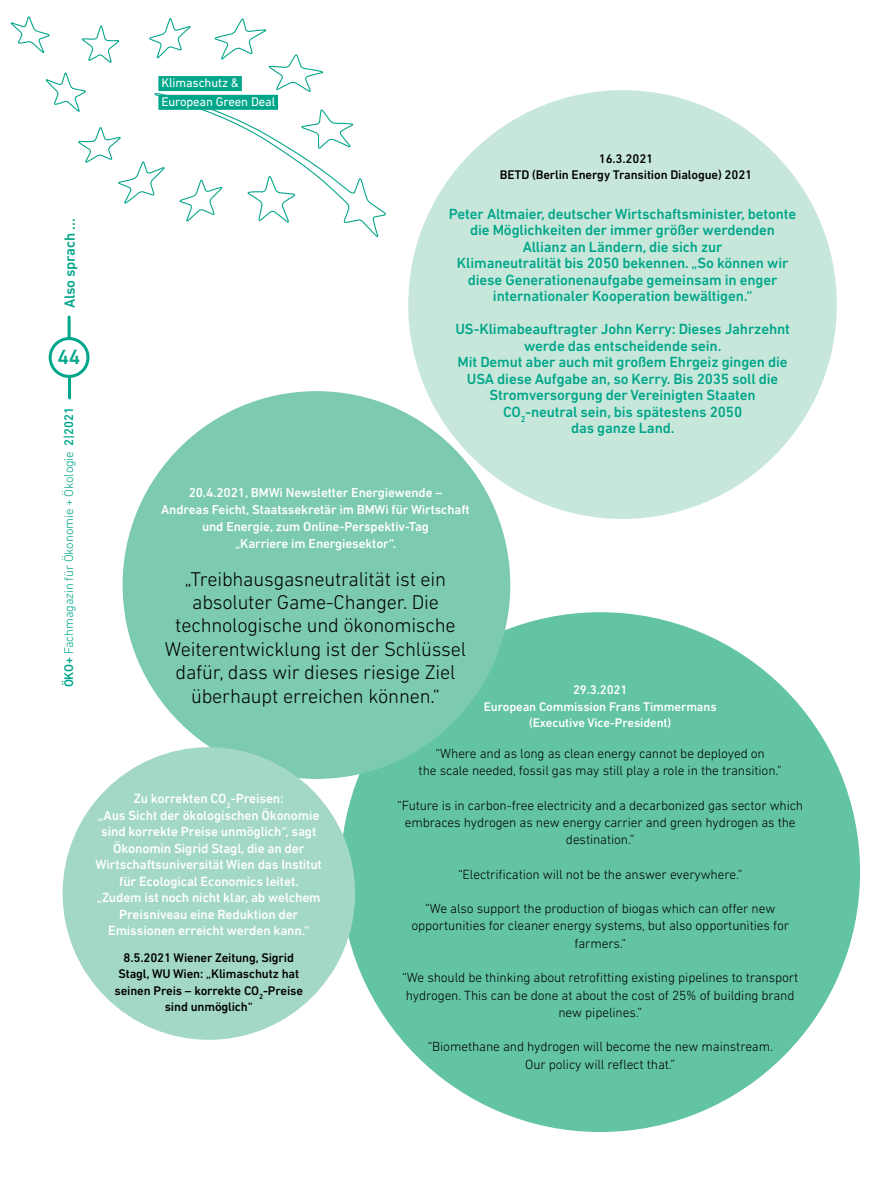
<style>
.page{position:relative;width:893px;height:1191px;background:#fff}
.page>*{position:absolute;margin:0;border:0;box-sizing:border-box;transform-origin:0 0}
.t1{font:500 21px "DIN Next LT Pro";color:#00a68a}
.t2{font:300 20.25px/23.4px "DIN Next LT Pro";letter-spacing:-.01em;color:#000;text-align:center}
.t3{font:500 15px/16.5px "DIN Next LT Pro";letter-spacing:-.01em;color:#00a68a;text-align:center}
.t4{font:300 13.5px/17.2px "DIN Next LT Pro";letter-spacing:-.01em;color:#000;text-align:center}
.t5{font:500 13.5px/16.5px "DIN Next LT Pro";letter-spacing:-.01em;color:#fff;text-align:center}
.t6{font:500 13.2px/17.1px "DIN Next LT Pro";letter-spacing:-.01em;color:#fff;text-align:center}
.t7{font:500 12.75px/16.5px "DIN Next LT Pro";letter-spacing:-.01em;color:#000;text-align:center}
.t8{font:500 12.75px/16.5px "DIN Next LT Pro";letter-spacing:-.01em;color:#fff;text-align:center}
.t9{font:300 12.75px "DIN Next LT Pro";letter-spacing:-.01em;color:#00a68a}
.t10{font:12.75px/18.8px "DIN Next LT Pro";letter-spacing:-.01em;color:#fff}
.s1{font-weight:500}
</style>
<div class="page">
<svg style="left:10px;top:17px;width:376px;height:220px"></svg>
<div style="left:49px;top:337px;width:41px;height:41px;border:3px solid #00a68a;border-radius:50%"></div>
<hr style="left:68px;top:317px;width:3px;height:21px;background:#00a68a">
<hr style="left:68px;top:377px;width:3px;height:21px;background:#00a68a">
<div style="left:158px;top:76px;width:84px;height:15px;background:#00a68a"></div>
<div style="left:158px;top:95px;width:120px;height:15px;background:#00a68a"></div>
<div style="left:408px;top:90px;width:429px;height:429px;background:#c8e7db;border-radius:50%"></div>
<div style="left:340px;top:612px;width:520px;height:520px;background:#62c3a5;border-radius:50%"></div>
<div style="left:123px;top:391px;width:387px;height:388px;background:#7ccab1;border-radius:50%"></div>
<div style="left:63px;top:747px;width:292px;height:292px;background:#a3d8c5;border-radius:50%"></div>
<p class="t10" style="left:161px;top:73px;width:115px">Klimaschutz &amp;<br>European Green Deal</p>
<p class="t3" style="left:61px;top:308px;width:91px;rotate:-90deg">Also sprach ...</p>
<h1 class="t1" style="left:58px;top:345px;width:24px">44</h1>
<p class="t9" style="left:61px;top:687px;width:282px;rotate:-90deg"><span class="s1">ÖKO+</span> Fachmagazin für Ökonomie + Ökologie <span class="s1">2|2021</span></p>
<p class="t7" style="left:500px;top:150px;width:254px">16.3.2021<br>BETD (Berlin Energy Transition Dialogue) 2021</p>
<p class="t3" style="left:449px;top:205px;width:349px">Peter Altmaier, deutscher Wirtschaftsminister, betonte die Möglichkeiten der immer größer werdenden Allianz an Ländern, die sich zur<br>Klimaneutralität bis 2050 bekennen. „So können wir diese Generationenaufgabe gemeinsam in enger internationaler Kooperation bewältigen.“</p>
<p class="t3" style="left:455px;top:321px;width:336px">US-Klimabeauftragter John Kerry: Dieses Jahrzehnt werde das entscheidende sein.<br>Mit Demut aber auch mit großem Ehrgeiz gingen die USA diese Aufgabe an, so Kerry. Bis 2035 soll die Stromversorgung der Vereinigten Staaten<br>CO <sub>2</sub>-neutral sein, bis spätestens 2050<br>das ganze Land.</p>
<p class="t6" style="left:161px;top:484px;width:310px">20.4.2021, BMWi Newsletter Energiewende –<br>Andreas Feicht, Staatssekretär im BMWi für Wirtschaft und Energie, zum Online-Perspektiv-Tag<br>„Karriere im Energiesektor“.</p>
<h2 class="t2" style="left:165px;top:567px;width:303px">„Treibhausgasneutralität ist ein absoluter Game-Changer. Die technologische und ökonomische Weiterentwicklung ist der Schlüssel dafür, dass wir dieses riesige Ziel überhaupt erreichen können.“</h2>
<p class="t8" style="left:484px;top:681px;width:234px">29.3.2021<br>European Commission Frans Timmermans (Executive Vice-President)</p>
<p class="t4" style="left:419px;top:744px;width:365px">“Where and as long as clean energy cannot be deployed on<br>the scale needed, fossil gas may still play a role in the transition.”</p>
<p class="t4" style="left:397px;top:796px;width:408px">“Future is in carbon-free electricity and a decarbonized gas sector which embraces hydrogen as new energy carrier and green hydrogen as the destination.”</p>
<p class="t4" style="left:458px;top:865px;width:286px">“Electrification will not be the answer everywhere.”</p>
<p class="t4" style="left:411px;top:900px;width:379px">“We also support the production of biogas which can offer new opportunities for cleaner energy systems, but also opportunities for farmers.“</p>
<p class="t4" style="left:402px;top:969px;width:398px">“We should be thinking about retrofitting existing pipelines to transport hydrogen. This can be done at about the cost of 25% of building brand new pipelines.”</p>
<p class="t4" style="left:428px;top:1038px;width:347px">“Biomethane and hydrogen will become the new mainstream.<br>Our policy will reflect that.”</p>
<p class="t5" style="left:96px;top:790px;width:228px">Zu korrekten CO <sub>2</sub>-Preisen:<br>„Aus Sicht der ökologischen Ökonomie sind korrekte Preise unmöglich“, sagt Ökonomin Sigrid Stagl, die an der Wirtschaftsuniversität Wien das Institut für Ecological Economics leitet. „Zudem ist noch nicht klar, ab welchem Preisniveau eine Reduktion der Emissionen erreicht werden kann.“</p>
<p class="t7" style="left:115px;top:949px;width:190px">8.5.2021 Wiener Zeitung, Sigrid<br>Stagl, WU Wien: „Klimaschutz hat seinen Preis – korrekte CO <sub>2</sub>-Preise sind unmöglich“</p>
</div>
